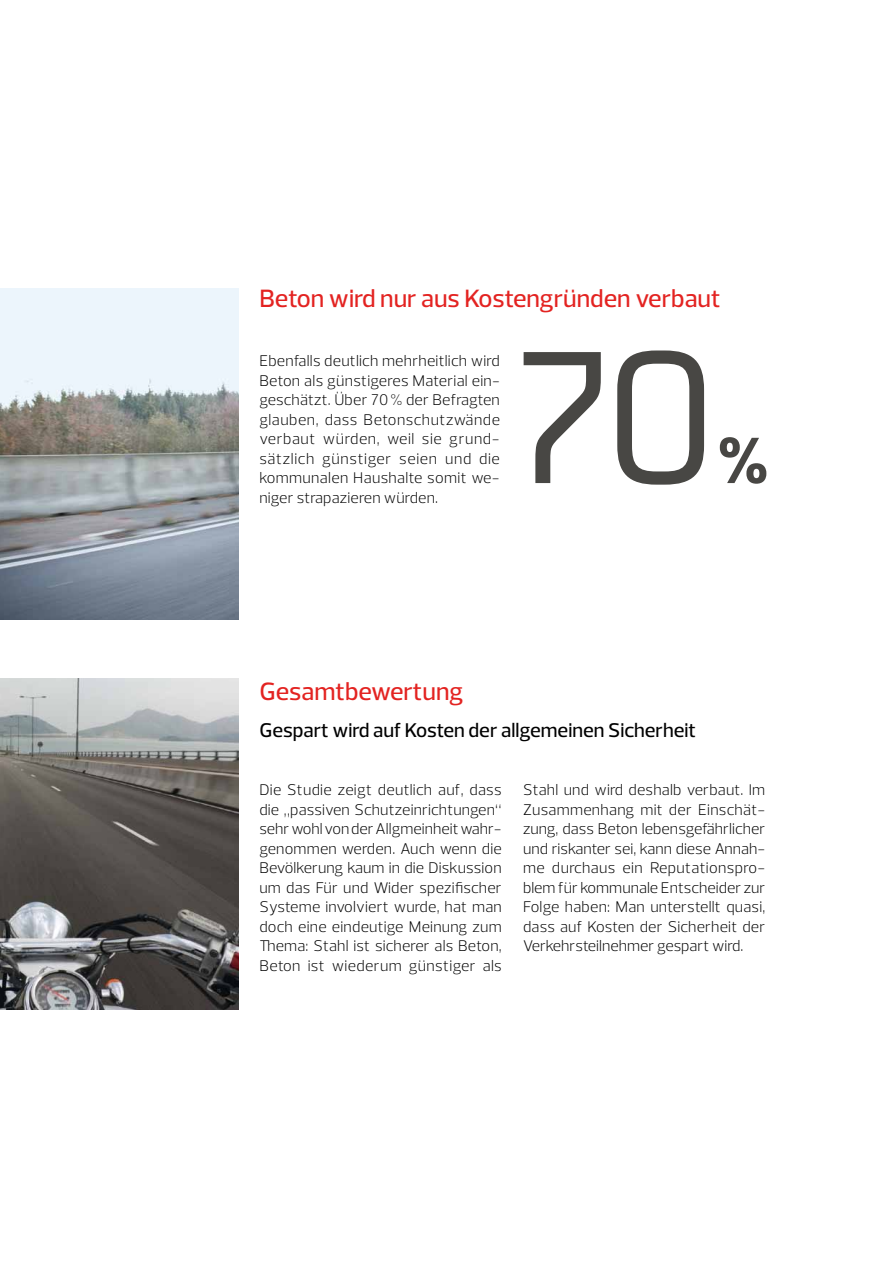
<style>
.page{position:relative;width:893px;height:1263px;background:#fff}
.page>*{position:absolute;margin:0;border:0;box-sizing:border-box;transform-origin:0 0}
.t1{font:196.35px "Neustadt";color:#484744}
.t2{font:900 66.6px "Prelo";color:#484744}
.t3{font:500 25.5px "Prelo";color:#e32321}
.t4{font:500 20.25px "Prelo";color:#000}
.t5{font:300 15.75px/19.5px "Prelo";letter-spacing:.01em;color:#000;text-align:justify}
</style>
<div class="page">
<img style="left:0;top:288px;width:238px;height:332px">
<img style="left:0;top:678px;width:238px;height:332px">
<h3 class="t3" style="left:259px;top:283px;width:463px">Beton wird nur aus Kostengründen verbaut</h3>
<p class="t5" style="left:259px;top:351px;width:242px">Ebenfalls deutlich mehrheitlich wird Beton als günstigeres Material ein&shy;geschätzt. Über 70 % der Befragten glauben, dass Betonschutzwände verbaut würden, weil sie grund&shy;sätzlich günstiger seien und die kommunalen Haushalte somit we&shy;niger strapazieren würden.</p>
<h1 class="t1" style="left:513px;top:315px;width:206px">70</h1>
<h2 class="t2" style="left:718px;top:420px;width:52px">%</h2>
<h3 class="t3" style="left:259px;top:675px;width:205px">Gesamtbewertung</h3>
<p class="t4" style="left:259px;top:717px;width:438px">Gespart wird auf Kosten der allgemeinen Sicherheit</p>
<p class="t5" style="left:259px;top:780px;width:244px">Die Studie zeigt deutlich auf, dass die „passiven Schutzeinrichtungen“ sehr wohl von der Allgmeinheit wahr&shy;genommen werden. Auch wenn die Bevölkerung kaum in die Diskussion um das Für und Wider spezifischer Systeme involviert wurde, hat man doch eine eindeutige Meinung zum Thema: Stahl ist sicherer als Beton, Beton ist wiederum günstiger als</p>
<p class="t5" style="left:523px;top:780px;width:244px">Stahl und wird deshalb verbaut. Im Zusammenhang mit der Einschät&shy;zung, dass Beton lebensgefährlicher und riskanter sei, kann diese Annah&shy;me durchaus ein Reputationspro&shy;blem für kommunale Entscheider zur Folge haben: Man unterstellt quasi, dass auf Kosten der Sicherheit der Verkehrsteilnehmer gespart wird.</p>
</div>
